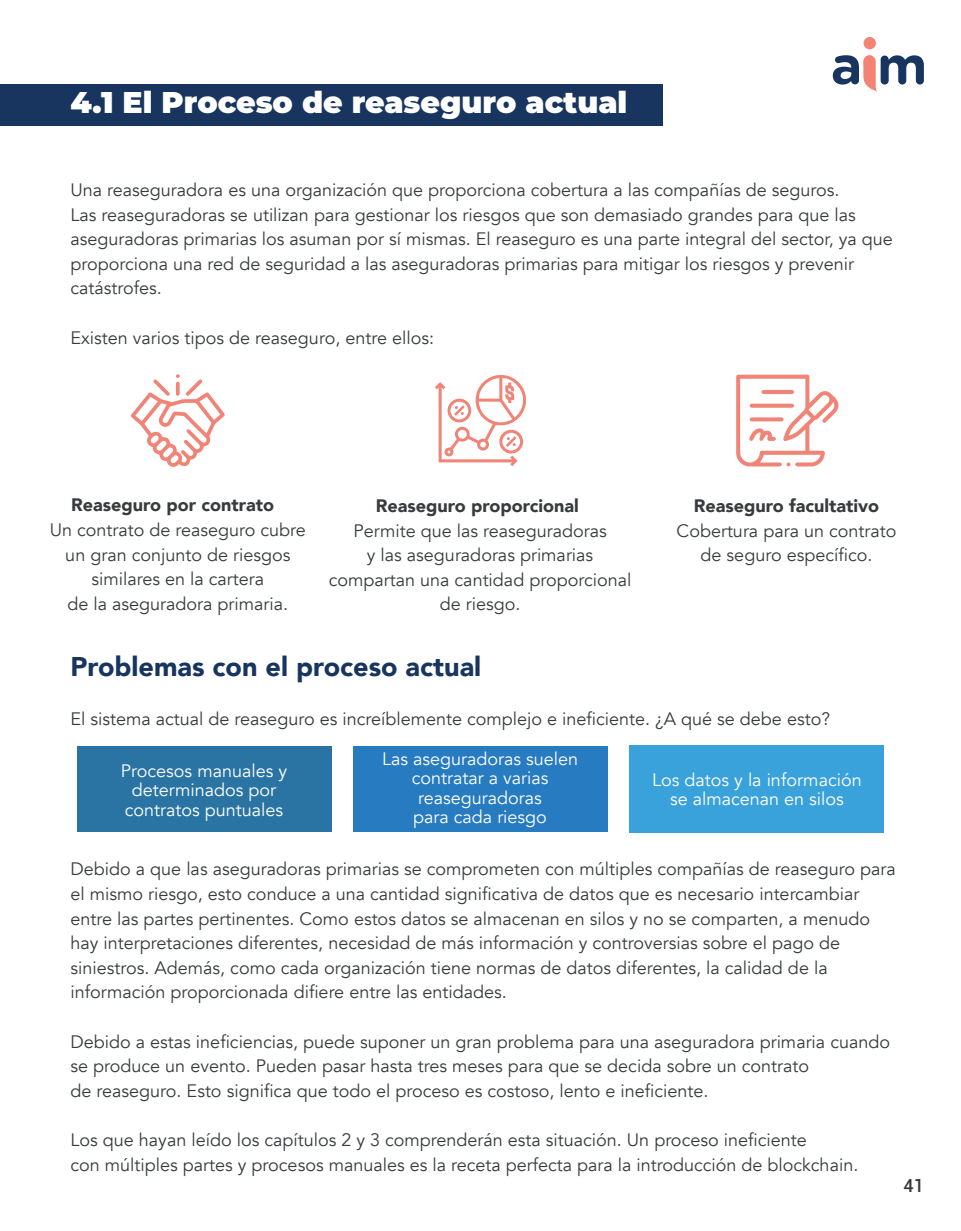
<style>
.page{position:relative;width:961px;height:1231px;background:#fff}
.page>*{position:absolute;margin:0;border:0;box-sizing:border-box;transform-origin:0 0}
.t1{font:900 30px "Montserrat";color:#fff}
.t2{font:900 27px "Avenir";color:#17355f}
.t3{font:18px/24.6px "Avenir";color:#383b3e}
.t4{font:18px/19.5px "Avenir";color:#fff;text-align:center}
.t5{font:900 18px "Avenir";color:#383b3e}
.t6{font:500 18px "Roboto";color:#383b3e}
</style>
<div class="page">
<div style="left:0;top:84px;width:662px;height:41px;background:#17355f"></div>
<svg style="left:131px;top:374px;width:94px;height:93px"></svg>
<svg style="left:435px;top:374px;width:91px;height:92px"></svg>
<svg style="left:736px;top:375px;width:102px;height:91px"></svg>
<div style="left:77px;top:746px;width:254px;height:86px;background:#2a74a3"></div>
<div style="left:629px;top:745px;width:255px;height:88px;background:#3aa2da"></div>
<div style="left:353px;top:746px;width:255px;height:86px;background:#277bc0"></div>
<div style="left:863px;top:37px;width:12px;height:12px;background:#f48376;border-radius:50%"></div>
<svg style="left:832px;top:55px;width:91px;height:36px"></svg>
<h1 class="t1" style="left:71px;top:80px;width:558px">4.1 El Proceso de reaseguro actual</h1>
<p class="t3" style="left:71px;top:178px;width:823px">Una reaseguradora es una organización que proporciona cobertura a las compañías de seguros.<br>Las reaseguradoras se utilizan para gestionar los riesgos que son demasiado grandes para que las aseguradoras primarias los asuman por sí mismas. El reaseguro es una parte integral del sector, ya que proporciona una red de seguridad a las aseguradoras primarias para mitigar los riesgos y prevenir catástrofes.</p>
<p class="t3" style="left:71px;top:325px;width:365px">Existen varios tipos de reaseguro, entre ellos:</p>
<p class="t5" style="left:71px;top:489px;width:204px">Reaseguro por contrato</p>
<p class="t3" style="left:50px;top:518px;width:258px;text-align:center">Un contrato de reaseguro cubre un gran conjunto de riesgos similares en la cartera<br>de la aseguradora primaria.</p>
<p class="t5" style="left:376px;top:490px;width:204px">Reaseguro proporcional</p>
<p class="t3" style="left:329px;top:518px;width:304px;text-align:center">Permite que las reaseguradoras<br>y las aseguradoras primarias compartan una cantidad proporcional de riesgo.</p>
<p class="t5" style="left:693px;top:490px;width:187px">Reaseguro facultativo</p>
<p class="t3" style="left:676px;top:518px;width:221px;text-align:center">Cobertura para un contrato de seguro específico.</p>
<h2 class="t2" style="left:71px;top:643px;width:412px">Problemas con el proceso actual</h2>
<p class="t3" style="left:71px;top:707px;width:761px">El sistema actual de reaseguro es increíblemente complejo e ineficiente. ¿A qué se debe esto?</p>
<p class="t4" style="left:121px;top:761px;width:168px">Procesos manuales y determinados por contratos puntuales</p>
<p class="t4" style="left:382px;top:749px;width:198px">Las aseguradoras suelen contratar a varias reaseguradoras<br>para cada riesgo</p>
<p class="t4" style="left:652px;top:770px;width:211px">Los datos y la información se almacenan en silos</p>
<p class="t3" style="left:71px;top:857px;width:826px">Debido a que las aseguradoras primarias se comprometen con múltiples compañías de reaseguro para el mismo riesgo, esto conduce a una cantidad significativa de datos que es necesario intercambiar entre las partes pertinentes. Como estos datos se almacenan en silos y no se comparten, a menudo hay interpretaciones diferentes, necesidad de más información y controversias sobre el pago de siniestros. Además, como cada organización tiene normas de datos diferentes, la calidad de la información proporcionada difiere entre las entidades.</p>
<p class="t3" style="left:71px;top:1029px;width:821px">Debido a estas ineficiencias, puede suponer un gran problema para una aseguradora primaria cuando se produce un evento. Pueden pasar hasta tres meses para que se decida sobre un contrato<br>de reaseguro. Esto significa que todo el proceso es costoso, lento e ineficiente.</p>
<p class="t3" style="left:71px;top:1127px;width:789px">Los que hayan leído los capítulos 2 y 3 comprenderán esta situación. Un proceso ineficiente<br>con múltiples partes y procesos manuales es la receta perfecta para la introducción de blockchain.</p>
<p class="t6" style="left:903px;top:1172px;width:22px">41</p>
</div>
